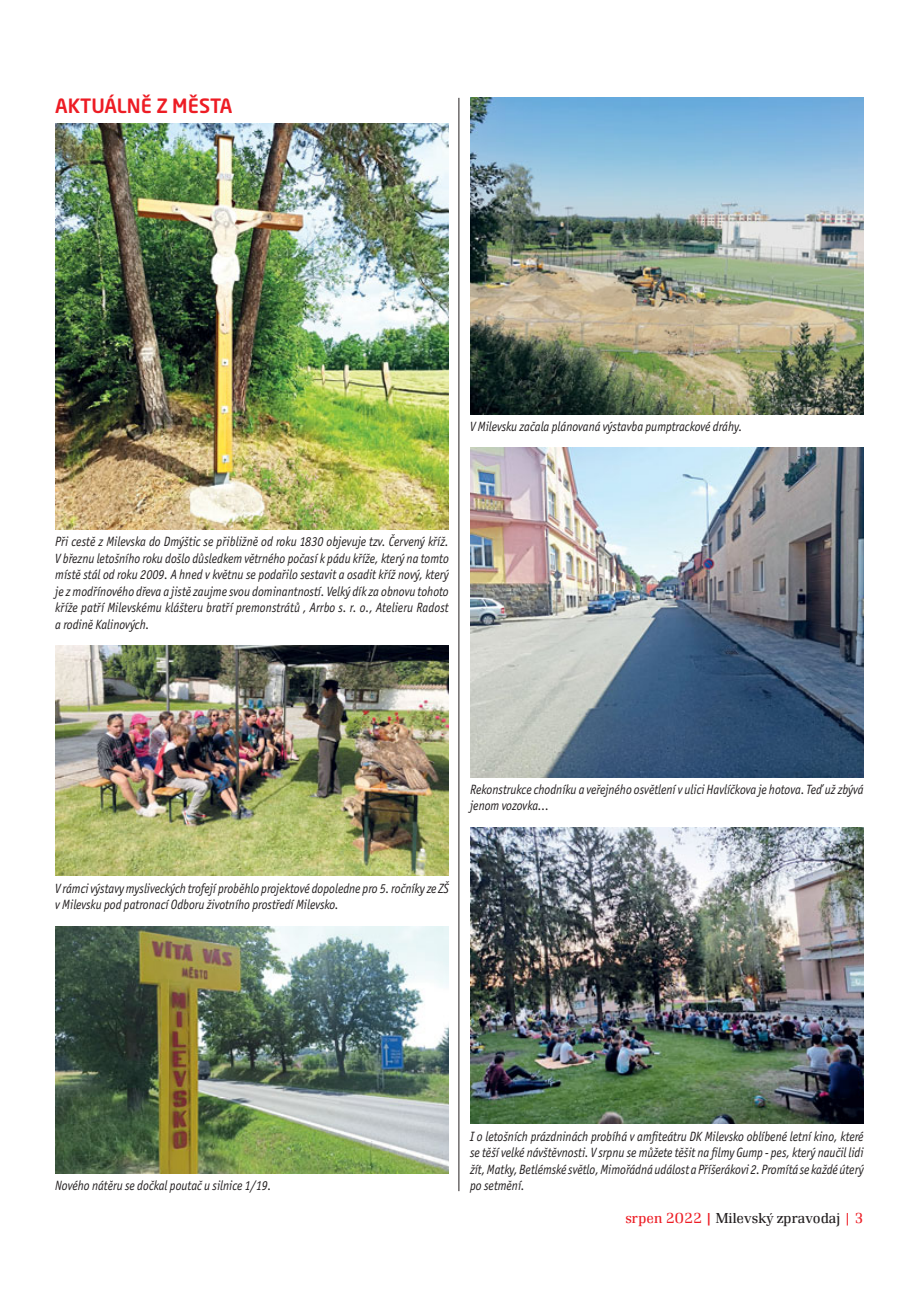
<style>
.page{position:relative;width:919px;height:1289px;background:#fff}
.page>*{position:absolute;margin:0;border:0;box-sizing:border-box;transform-origin:0 0}
.t1{font:500 19.5px "Neo Sans Pro";color:#ed1c24}
.t2{font:300 15px "Renault TOT";color:#231f20}
.t3{font:italic 13.5px/16.5px "Officina Sans Itc TOT";color:#231f20;text-align:justify;scale:.9 1}
.s1{color:#ed1c24}
.s2{font-weight:500;color:#ed1c24}
</style>
<div class="page">
<img style="left:55px;top:123px;width:394px;height:406px">
<img style="left:55px;top:645px;width:394px;height:230px">
<img style="left:55px;top:926px;width:394px;height:246px">
<img style="left:470px;top:98px;width:393px;height:316px">
<img style="left:470px;top:447px;width:393px;height:330px">
<img style="left:470px;top:827px;width:393px;height:296px">
<hr style="left:458px;top:98px;width:1px;height:1093px;background:#231f20">
<h1 class="t1" style="left:55px;top:95px;width:179px">AKTUÁLNĚ Z MĚSTA</h1>
<p class="t3" style="left:470px;top:419px;width:304px">V Milevsku začala plánovaná výstavba pumptrackové dráhy.</p>
<p class="t3" style="left:55px;top:534px;width:439px">Při cestě z Milevska do Dmýštic se přibližně od roku 1830 objevuje tzv. Červený kříž.<br>V březnu letošního roku došlo důsledkem větrného počasí k pádu kříže, který na tomto místě stál od roku 2009. A hned v květnu se podařilo sestavit a osadit kříž nový, který je z modřínového dřeva a jistě zaujme svou dominantností. Velký dík za obnovu tohoto kříže patří Milevskému klášteru bratří premonstrátů , Arrbo s. r. o., Atelieru Radost a rodině Kalinových.</p>
<p class="t3" style="left:470px;top:782px;width:438px">Rekonstrukce chodníku a veřejného osvětlení v ulici Havlíčkova je hotova. Teď už zbývá jenom vozovka...</p>
<p class="t3" style="left:55px;top:881px;width:439px">V rámci výstavy mysliveckých trofejí proběhlo projektové dopoledne pro 5. ročníky ze ZŠ v Milevsku pod patronací Odboru životního prostředí Milevsko.</p>
<p class="t3" style="left:55px;top:1178px;width:241px">Nového nátěru se dočkal poutač u silnice 1/19.</p>
<p class="t3" style="left:470px;top:1128px;width:439px">I o letošních prázdninách probíhá v amfiteátru DK Milevsko oblíbené letní kino, které se těší velké návštěvnosti. V srpnu se můžete těšit na filmy Gump - pes, který naučil lidi žít, Matky, Betlémské světlo, Mimořádná událost a Příšerákovi 2. Promítá se každé úterý po setmění.</p>
<p class="t2" style="left:625px;top:1212px;width:240px"><span class="s1">srpen 2022</span> <span class="s2">|</span> Milevský zpravodaj <span class="s1">| 3</span></p>
</div>
